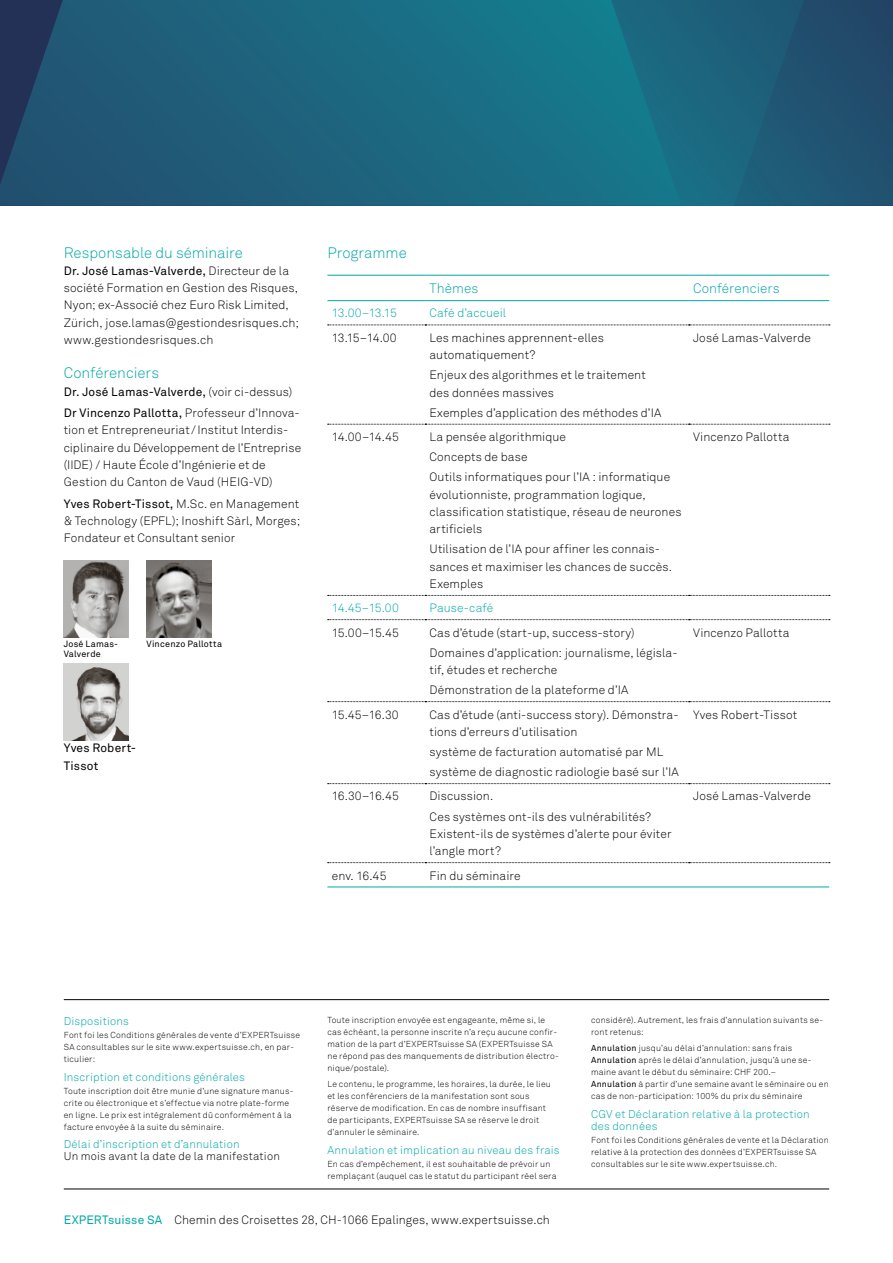
<style>
.page{position:relative;width:893px;height:1263px;background:#fff}
.page>*{position:absolute;margin:0;border:0;box-sizing:border-box;transform-origin:0 0}
.t1{font:15px "Akkurat Light Pro";color:#00a8a6}
.t2{font:13.5px "Akkurat Light Pro";letter-spacing:.005em;color:#00a8a6}
.t3{font:12px/17.2px "Akkurat Light Pro";letter-spacing:.01em;color:#000}
.t4{font:12px/21.5px "Akkurat Pro";letter-spacing:.015em;color:#000}
.t5{font:12px "Akkurat Light Pro";letter-spacing:.01em;color:#00a8a6}
.t6{font:11.25px/12px "Akkurat Light Pro";letter-spacing:.015em;color:#00a8a6}
.t7{font:11.25px "Akkurat Light Pro";letter-spacing:.015em;color:#000}
.t8{font:9px "Akkurat Pro";letter-spacing:.025em;color:#000}
.t9{font:8.7px/12px "Akkurat Light Pro";letter-spacing:.025em;color:#000}
.s1{font-family:"Akkurat Light Pro"}
.s2{font-family:"Akkurat Pro"}
.s3{font-family:"Akkurat Pro";color:#00a8a6}
</style>
<div class="page">
<hr style="left:64px;top:999px;width:765px;height:1px;background:#000">
<hr style="left:64px;top:1189px;width:765px;height:1px;background:#000">
<svg style="left:0;top:0;width:607px;height:206px;background:#1d627c"></svg>
<svg style="left:607px;top:0;width:286px;height:206px;background:#1d5e79"></svg>
<img style="left:64px;top:561px;width:64px;height:77px">
<img style="left:146px;top:561px;width:65px;height:77px">
<img style="left:64px;top:664px;width:64px;height:77px">
<hr style="left:327px;top:275px;width:98px;height:1px;background:#00a8a6">
<hr style="left:425px;top:275px;width:264px;height:1px;background:#00a8a6">
<hr style="left:689px;top:275px;width:140px;height:1px;background:#00a8a6">
<hr style="left:327px;top:300px;width:98px;height:1px;background:#00a8a6">
<hr style="left:425px;top:300px;width:264px;height:1px;background:#00a8a6">
<hr style="left:689px;top:300px;width:140px;height:1px;background:#00a8a6">
<svg style="left:328px;top:325px;width:502px;height:1px"></svg>
<svg style="left:328px;top:424px;width:502px;height:1px"></svg>
<svg style="left:328px;top:595px;width:502px;height:1px"></svg>
<svg style="left:328px;top:619px;width:502px;height:1px"></svg>
<svg style="left:328px;top:701px;width:502px;height:1px"></svg>
<svg style="left:328px;top:783px;width:502px;height:1px"></svg>
<hr style="left:327px;top:887px;width:98px;height:1px;background:#00a8a6">
<hr style="left:425px;top:887px;width:264px;height:1px;background:#00a8a6">
<svg style="left:328px;top:862px;width:502px;height:1px"></svg>
<hr style="left:689px;top:887px;width:140px;height:1px;background:#00a8a6">
<p class="t1" style="left:64px;top:243px;width:181px">Responsable du séminaire</p>
<p class="t4" style="left:64px;top:260px;width:227px">Dr. José Lamas-Valverde, <span class="s1">Directeur de la</span></p>
<p class="t3" style="left:64px;top:279px;width:237px">société Formation en Gestion des Risques, Nyon; ex-Associé chez Euro Risk Limited, Zürich, jose.lamas@gestiondesrisques.ch; www.gestiondesrisques.ch</p>
<p class="t1" style="left:64px;top:364px;width:97px">Conférenciers</p>
<p class="t4" style="left:64px;top:381px;width:238px">Dr. José Lamas-Valverde, <span class="s1">(voir ci-dessus)<br></span>Dr Vincenzo Pallotta, <span class="s1">Professeur d’Innova-</span></p>
<p class="t3" style="left:64px;top:422px;width:239px">tion et Entrepreneuriat/Institut Interdis&shy;ciplinaire du Développement de l’Entreprise (IIDE) / Haute École d’Ingénierie et de Gestion du Canton de Vaud (HEIG-VD)</p>
<p class="t4" style="left:64px;top:493px;width:237px">Yves Robert-Tissot, <span class="s1">M.Sc. en Management</span></p>
<p class="t3" style="left:64px;top:512px;width:238px">&amp; Technology (EPFL); Inoshift Sàrl, Morges;<br>Fondateur et Consultant senior</p>
<p class="t8" style="left:64px;top:639px;width:56px">José Lamas-</p>
<p class="t8" style="left:146px;top:639px;width:77px">Vincenzo Pallotta</p>
<p class="t8" style="left:64px;top:649px;width:39px">Valverde</p>
<p class="t4" style="left:64px;top:740px;width:74px;line-height:17.2px">Yves Robert-<br>Tissot</p>
<p class="t1" style="left:327px;top:243px;width:81px">Programme</p>
<p class="t2" style="left:429px;top:280px;width:50px">Thèmes</p>
<p class="t2" style="left:693px;top:280px;width:88px">Conférenciers</p>
<p class="t5" style="left:332px;top:306px;width:67px">13.00–13.15</p>
<p class="t5" style="left:429px;top:306px;width:78px">Café d’accueil</p>
<p class="t3" style="left:332px;top:329px;width:67px">13.15–14.00</p>
<p class="t3" style="left:429px;top:329px;width:176px">Les machines apprennent-elles automatiquement?</p>
<p class="t3" style="left:429px;top:367px;width:218px">Enjeux des algorithmes et le traitement des données massives</p>
<p class="t3" style="left:429px;top:404px;width:233px">Exemples d’application des méthodes d’IA</p>
<p class="t3" style="left:332px;top:428px;width:69px">14.00–14.45</p>
<p class="t3" style="left:429px;top:427px;width:242px;line-height:20.2px">La pensée algorithmique<br>Concepts de base<br>Outils informatiques pour l’IA : informatique</p>
<p class="t3" style="left:429px;top:486px;width:253px">évolutionniste, programmation logique, classification statistique, réseau de neurones artificiels</p>
<p class="t3" style="left:429px;top:541px;width:244px">Utilisation de l’IA pour affiner les connais&shy;sances et maximiser les chances de succès.<br>Exemples</p>
<p class="t5" style="left:332px;top:601px;width:69px">14.45–15.00</p>
<p class="t5" style="left:429px;top:601px;width:65px">Pause-café</p>
<p class="t3" style="left:332px;top:624px;width:69px">15.00–15.45</p>
<p class="t3" style="left:429px;top:622px;width:250px;line-height:20.2px">Cas d’étude (start-up, success-story)<br>Domaines d’application: journalisme, législa-</p>
<p class="t3" style="left:429px;top:660px;width:201px;line-height:20.2px">tif, études et recherche<br>Démonstration de la plateforme d’IA</p>
<p class="t3" style="left:332px;top:706px;width:69px">15.45–16.30</p>
<p class="t3" style="left:429px;top:706px;width:251px">Cas d’étude (anti-success story). Démonstra&shy;tions d’erreurs d’utilisation</p>
<p class="t3" style="left:429px;top:742px;width:251px;line-height:20.2px">système de facturation automatisé par ML système de diagnostic radiologie basé sur l’IA</p>
<p class="t3" style="left:332px;top:788px;width:69px">16.30–16.45</p>
<p class="t3" style="left:430px;top:786px;width:223px;line-height:20.2px">Discussion.<br>Ces systèmes ont-ils des vulnérabilités?</p>
<p class="t3" style="left:430px;top:825px;width:244px">Existent-ils de systèmes d’alerte pour éviter l’angle mort?</p>
<p class="t3" style="left:332px;top:867px;width:56px">env. 16.45</p>
<p class="t3" style="left:430px;top:867px;width:93px">Fin du séminaire</p>
<p class="t3" style="left:693px;top:329px;width:119px">José Lamas-Valverde</p>
<p class="t3" style="left:693px;top:428px;width:98px">Vincenzo Pallotta</p>
<p class="t3" style="left:693px;top:624px;width:98px">Vincenzo Pallotta</p>
<p class="t3" style="left:693px;top:706px;width:105px">Yves Robert-Tissot</p>
<p class="t3" style="left:693px;top:788px;width:119px">José Lamas-Valverde</p>
<p class="t6" style="left:64px;top:1015px;width:67px">Dispositions</p>
<p class="t9" style="left:64px;top:1029px;width:238px">Font foi les Conditions générales de vente d’EXPERTsuisse<br>SA consultables sur le site www.expertsuisse.ch, en par&shy;ticulier:</p>
<p class="t6" style="left:64px;top:1071px;width:183px">Inscription et conditions générales</p>
<p class="t9" style="left:64px;top:1085px;width:231px">Toute inscription doit être munie d’une signature manus&shy;crite ou électronique et s’effectue via notre plate-forme en ligne. Le prix est intégralement dû conformément à la facture envoyée à la suite du séminaire.</p>
<p class="t6" style="left:64px;top:1138px;width:177px">Délai d’inscription et d’annulation</p>
<p class="t7" style="left:64px;top:1149px;width:218px">Un mois avant la date de la manifestation</p>
<p class="t9" style="left:327px;top:1014px;width:233px">Toute inscription envoyée est engageante, même si, le cas échéant, la personne inscrite n’a reçu aucune confir&shy;mation de la part d’EXPERTsuisse SA (EXPERTsuisse SA ne répond pas des manquements de distribution électro&shy;nique/postale).</p>
<p class="t9" style="left:327px;top:1078px;width:225px">Le contenu, le programme, les horaires, la durée, le lieu et les conférenciers de la manifestation sont sous réserve de modification. En cas de nombre insuffisant de participants, EXPERTsuisse SA se réserve le droit d’annuler le séminaire.</p>
<p class="t6" style="left:327px;top:1144px;width:234px">Annulation et implication au niveau des frais</p>
<p class="t9" style="left:327px;top:1158px;width:231px">En cas d’empêchement, il est souhaitable de prévoir un remplaçant (auquel cas le statut du participant réel sera</p>
<p class="t9" style="left:591px;top:1014px;width:234px">considéré). Autrement, les frais d’annulation suivants se&shy;ront retenus:</p>
<p class="t9" style="left:591px;top:1042px;width:239px"><span class="s2">Annulation</span> jusqu’au délai d’annulation: sans frais <span class="s2">Annulation</span> après le délai d’annulation, jusqu’à une se&shy;maine avant le début du séminaire: CHF 200.–<br><span class="s2">Annulation</span> à partir d’une semaine avant le séminaire ou en cas de non-participation: 100% du prix du séminaire</p>
<p class="t6" style="left:591px;top:1108px;width:220px">CGV et Déclaration relative à la protection des données</p>
<p class="t9" style="left:591px;top:1134px;width:239px">Font foi les Conditions générales de vente et la Déclaration relative à la protection des données d’EXPERTsuisse SA consultables sur le site www.expertsuisse.ch.</p>
<p class="t3" style="left:64px;top:1211px;width:488px"><span class="s3">EXPERTsuisse SA</span> Chemin des Croisettes 28, CH-1066 Epalinges, www.expertsuisse.ch</p>
</div>
